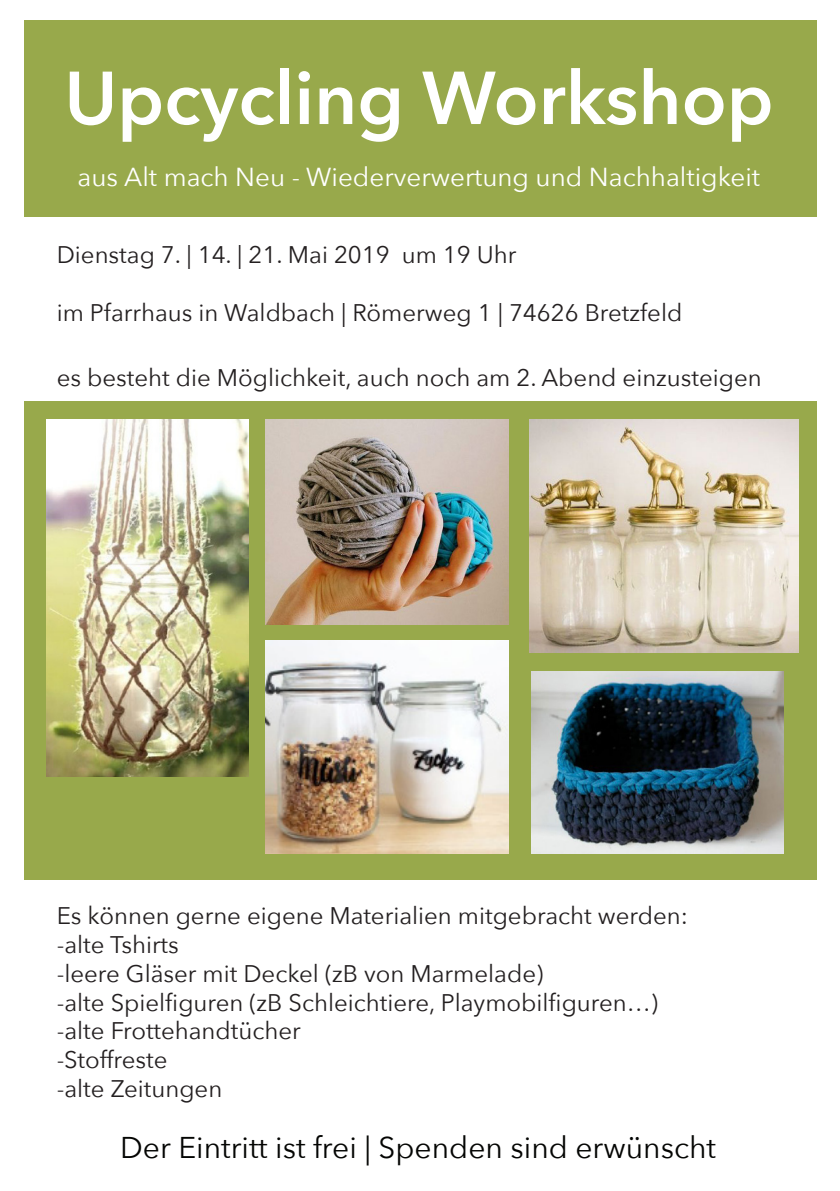
<style>
.page{position:relative;width:840px;height:1191px;background:#fff}
.page>*{position:absolute;margin:0;border:0;box-sizing:border-box;transform-origin:0 0}
.t1{font:600 74px "Avenir Next";color:#fff}
.t2{font:30px "Avenir Next";color:#040503}
.t3{font:26px "Avenir Next";color:#fff}
.t4{font:24px "Avenir Next";color:#231f20}
</style>
<div class="page">
<div style="left:24px;top:20px;width:791px;height:196px;background:#98a94b"></div>
<div style="left:24px;top:401px;width:791px;height:479px;background:#98a94b"></div>
<img style="left:529px;top:419px;width:268px;height:234px">
<img style="left:265px;top:641px;width:243px;height:212px">
<img style="left:265px;top:419px;width:243px;height:205px">
<img style="left:47px;top:419px;width:201px;height:358px">
<img style="left:531px;top:671px;width:251px;height:182px">
<p class="t1" style="left:64px;top:35px;width:710px">Upcycling Workshop</p>
<p class="t3" style="left:77px;top:155px;width:683px">aus Alt mach Neu - Wiederverwertung und Nachhaltigkeit</p>
<p class="t4" style="left:57px;top:234px;width:461px">Dienstag 7. | 14. | 21. Mai 2019 um 19 Uhr</p>
<p class="t4" style="left:57px;top:292px;width:626px">im Pfarrhaus in Waldbach | Römerweg 1 | 74626 Bretzfeld</p>
<p class="t4" style="left:57px;top:357px;width:706px">es besteht die Möglichkeit, auch noch am 2. Abend einzusteigen</p>
<p class="t4" style="left:57px;top:895px;width:632px">Es können gerne eigene Materialien mitgebracht werden:</p>
<p class="t4" style="left:57px;top:924px;width:123px">-alte Tshirts</p>
<p class="t4" style="left:57px;top:953px;width:488px">-leere Gläser mit Deckel (zB von Marmelade)</p>
<p class="t4" style="left:57px;top:982px;width:602px">-alte Spielfiguren (zB Schleichtiere, Playmobilfiguren…)</p>
<p class="t4" style="left:57px;top:1010px;width:245px">-alte Frottehandtücher</p>
<p class="t4" style="left:57px;top:1039px;width:112px">-Stoffreste</p>
<p class="t4" style="left:57px;top:1068px;width:167px">-alte Zeitungen</p>
<p class="t2" style="left:120px;top:1121px;width:597px">Der Eintritt ist frei | Spenden sind erwünscht</p>
</div>
